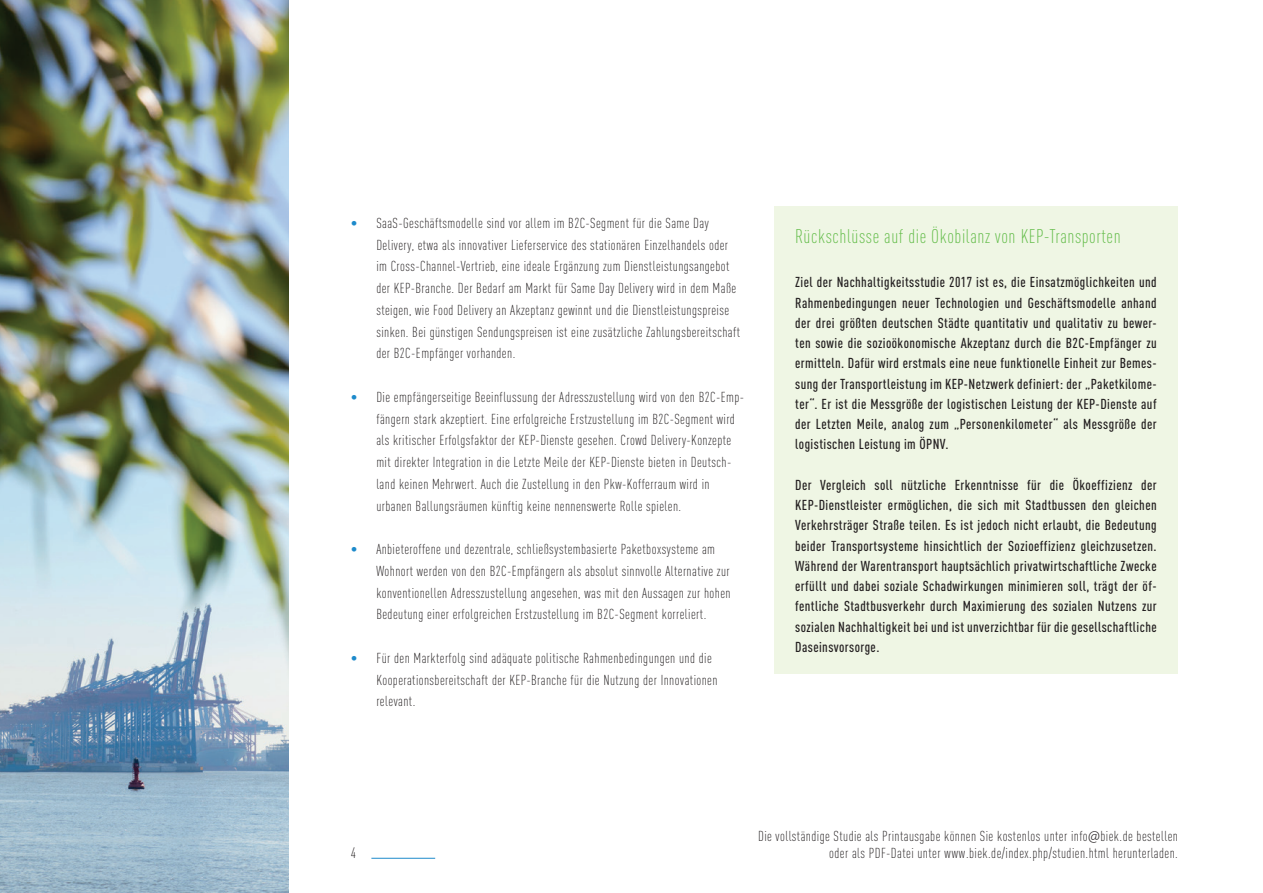
<style>
.page{position:relative;width:1263px;height:893px;background:#fff}
.page>*{position:absolute;margin:0;border:0;box-sizing:border-box;transform-origin:0 0}
.Subline{font:300 19.5px "DIN Cond";letter-spacing:.03em;color:#60bb46}
.t1{font:300 15px "DIN Cond";color:#231f20}
.Fließtext{font:300 14.25px/21.8px "DIN Cond";letter-spacing:.03em;color:#231f20}
.Kommentar{font:500 14.25px/20.2px "DIN Cond";letter-spacing:.03em;color:#231f20;text-align:justify}
.s1{color:#1d8acb}
.s2{font-family:"Myriad Pro";font-size:16.5px}
</style>
<div class="page">
<hr style="left:371px;top:858px;width:64px;height:1px;background:#1d8acb">
<div style="left:774px;top:206px;width:404px;height:467px;background:#eff6e4"></div>
<img style="left:0;top:0;width:289px;height:893px">
<p class="Fließtext" style="left:376px;top:212px;width:365px;text-indent:-26px"><span class="s1">•</span> SaaS-Geschäftsmodelle sind vor allem im B2C-Segment für die Same Day Delivery, etwa als innovativer Lieferservice des stationären Einzelhandels oder im Cross-Channel-Vertrieb, eine ideale Ergänzung zum Dienstleistungsangebot der KEP-Branche. Der Bedarf am Markt für Same Day Delivery wird in dem Maße steigen, wie Food Delivery an Akzeptanz gewinnt und die Dienstleistungspreise sinken. Bei günstigen Sendungspreisen ist eine zusätzliche Zahlungsbereitschaft der B2C-Empfänger vorhanden.</p>
<p class="Fließtext" style="left:376px;top:386px;width:369px;text-indent:-26px"><span class="s1">•</span> Die empfängerseitige Beeinflussung der Adresszustellung wird von den B2C-Emp&shy;fängern stark akzeptiert. Eine erfolgreiche Erstzustellung im B2C-Segment wird als kritischer Erfolgsfaktor der KEP-Dienste gesehen. Crowd Delivery-Konzepte mit direkter Integration in die Letzte Meile der KEP-Dienste bieten in Deutsch&shy;land keinen Mehrwert. Auch die Zustellung in den Pkw-Kofferraum wird in urbanen Ballungsräumen künftig keine nennenswerte Rolle spielen.</p>
<p class="Fließtext" style="left:376px;top:538px;width:356px;text-indent:-26px"><span class="s1">•</span> Anbieteroffene und dezentrale, schließsystembasierte Paketboxsysteme am Wohnort werden von den B2C-Empfängern als absolut sinnvolle Alternative zur konventionellen Adresszustellung angesehen, was mit den Aussagen zur hohen Bedeutung einer erfolgreichen Erstzustellung im B2C-Segment korreliert.</p>
<p class="Fließtext" style="left:376px;top:647px;width:343px;text-indent:-26px"><span class="s1">•</span> Für den Markterfolg sind adäquate politische Rahmenbedingungen und die<br>Kooperationsbereitschaft der KEP-Branche für die Nutzung der Innovationen relevant.</p>
<p class="Subline" style="left:795px;top:225px;width:327px">Rückschlüsse auf die Ökobilanz von KEP-Transporten</p>
<p class="Kommentar" style="left:795px;top:272px;width:363px">Ziel der Nachhaltigkeitsstudie 2017 ist es, die Einsatzmöglichkeiten und Rahmenbedingungen neuer Technologien und Geschäftsmodelle anhand der drei größten deutschen Städte quantitativ und qualitativ zu bewer&shy;ten sowie die sozioökonomische Akzeptanz durch die B2C-Empfänger zu ermitteln. Dafür wird erstmals eine neue funktionelle Einheit zur Bemes&shy;sung der Transportleistung im KEP-Netzwerk definiert: der „Paketkilome&shy;ter“. Er ist die Messgröße der logistischen Leistung der KEP-Dienste auf der Letzten Meile, analog zum „Personenkilometer“ als Messgröße der logistischen Leistung im ÖPNV.</p>
<p class="Kommentar" style="left:795px;top:474px;width:363px">Der Vergleich soll nützliche Erkenntnisse für die Ökoeffizienz der KEP-Dienstleister ermöglichen, die sich mit Stadtbussen den gleichen Verkehrsträger Straße teilen. Es ist jedoch nicht erlaubt, die Bedeutung beider Transportsysteme hinsichtlich der Sozioeffizienz gleichzusetzen.<br>Während der Warentransport hauptsächlich privatwirtschaftliche Zwecke erfüllt und dabei soziale Schadwirkungen minimieren soll, trägt der öf&shy;fentliche Stadtbusverkehr durch Maximierung des sozialen Nutzens zur sozialen Nachhaltigkeit bei und ist unverzichtbar für die gesellschaftliche Daseinsvorsorge.</p>
<p class="t1" style="left:351px;top:844px;width:7px">4</p>
<p class="Fließtext" style="left:758px;top:825px;width:421px">Die vollständige Studie als Printausgabe können Sie kostenlos unter info<span class="s2">@</span>biek.de bestellen</p>
<p class="Fließtext" style="left:829px;top:842px;width:350px">oder als PDF-Datei unter www.biek.de/index.php/studien.html herunterladen.</p>
</div>
